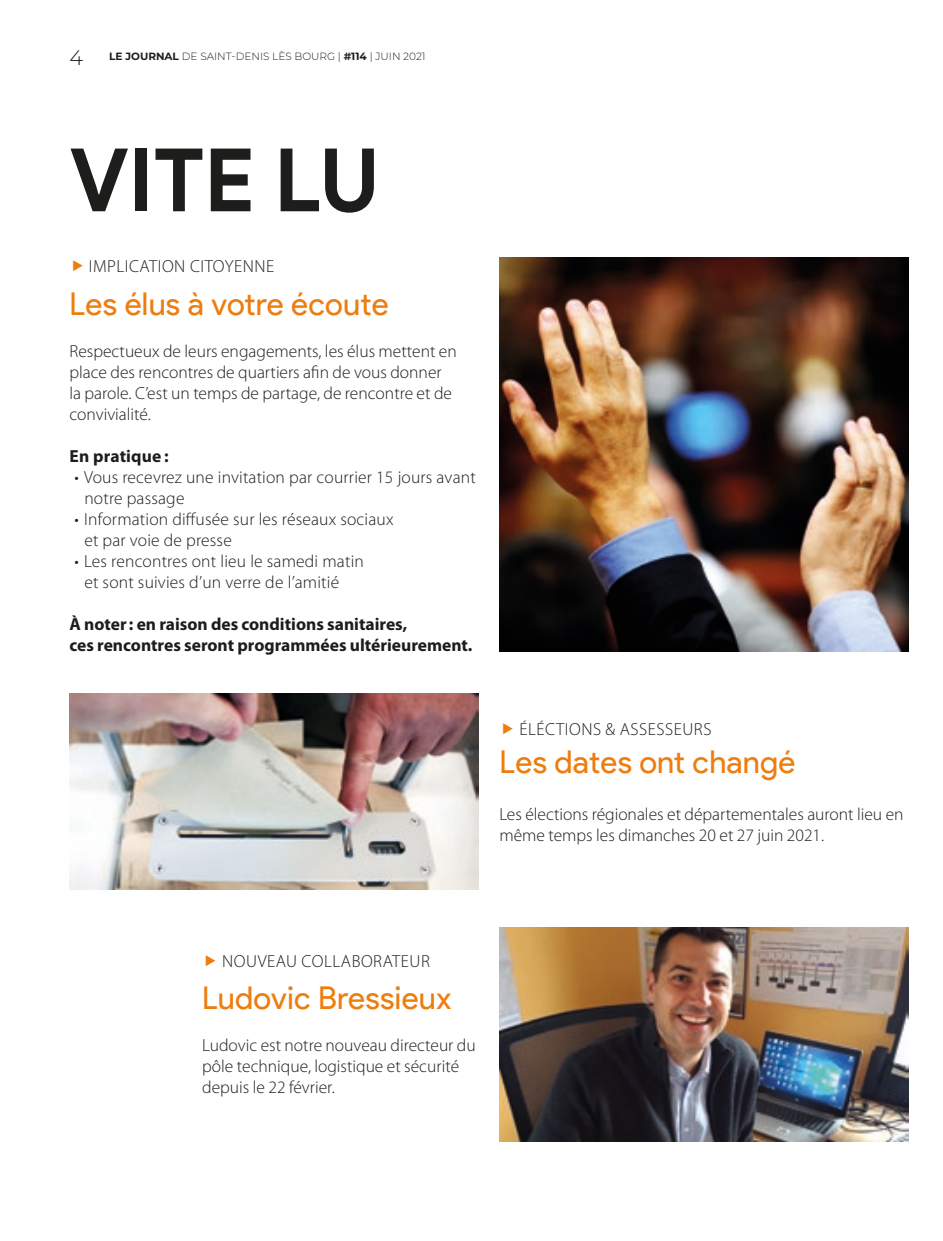
<style>
.page{position:relative;width:943px;height:1241px;background:#fff}
.page>*{position:absolute;margin:0;border:0;box-sizing:border-box;transform-origin:0 0}
.t1{font:700 87.5px "Product Sans";color:#1d1d1b}
.t2{font:31.5px "Product Sans";letter-spacing:.005em;color:#ee7d0e}
.t3{font:300 17.5px/21px "Myriad Pro";color:#1d1d1b}
.t4{font:700 17.5px/21px "Myriad Pro";color:#1d1d1b}
.t5{font:300 17.5px "Myriad Pro";letter-spacing:.03em;color:#1d1d1b}
.t6{font:300 10.5px "Montserrat";color:#1d1d1b}
.s1{font-size:21px}
.s2{font-weight:700}
</style>
<div class="page">
<img style="left:499px;top:257px;width:409px;height:394px">
<img style="left:70px;top:693px;width:408px;height:196px">
<img style="left:499px;top:927px;width:409px;height:214px">
<p class="t6" style="left:69px;top:49px;width:358px"><span class="s1">4</span> <span class="s2">LE JOURNAL</span> DE SAINT-DENIS LÈS BOURG | <span class="s2">#114</span> | JUIN 2021</p>
<h1 class="t1" style="left:69px;top:127px;width:311px">VITE LU</h1>
<p class="t5" style="left:89px;top:256px;width:187px">IMPLICATION CITOYENNE</p>
<h2 class="t2" style="left:69px;top:286px;width:321px">Les élus à votre écoute</h2>
<p class="t3" style="left:69px;top:341px;width:389px">Respectueux de leurs engagements, les élus mettent en place des rencontres de quartiers afin de vous donner la parole. C’est un temps de partage, de rencontre et de convivialité.</p>
<p class="t4" style="left:69px;top:445px;width:101px">En pratique :</p>
<p class="t3" style="left:84px;top:467px;width:393px;text-indent:-10px">• Vous recevrez une invitation par courrier 15 jours avant notre passage</p>
<p class="t3" style="left:84px;top:509px;width:311px;text-indent:-10px">• Information diffusée sur les réseaux sociaux et par voie de presse</p>
<p class="t3" style="left:84px;top:551px;width:281px;text-indent:-10px">• Les rencontres ont lieu le samedi matin et sont suivies d’un verre de l’amitié</p>
<p class="t4" style="left:69px;top:613px;width:404px">À noter: en raison des conditions sanitaires,<br>ces rencontres seront programmées ultérieurement.</p>
<p class="t5" style="left:519px;top:719px;width:194px">ÉLÉCTIONS &amp; ASSESSEURS</p>
<h2 class="t2" style="left:499px;top:744px;width:297px">Les dates ont changé</h2>
<p class="t3" style="left:499px;top:803px;width:406px">Les élections régionales et départementales auront lieu en même temps les dimanches 20 et 27 juin 2021.</p>
<p class="t5" style="left:222px;top:950px;width:209px">NOUVEAU COLLABORATEUR</p>
<h2 class="t2" style="left:202px;top:979px;width:250px">Ludovic Bressieux</h2>
<p class="t3" style="left:202px;top:1034px;width:275px">Ludovic est notre nouveau directeur du pôle technique, logistique et sécurité depuis le 22 février.</p>
</div>
